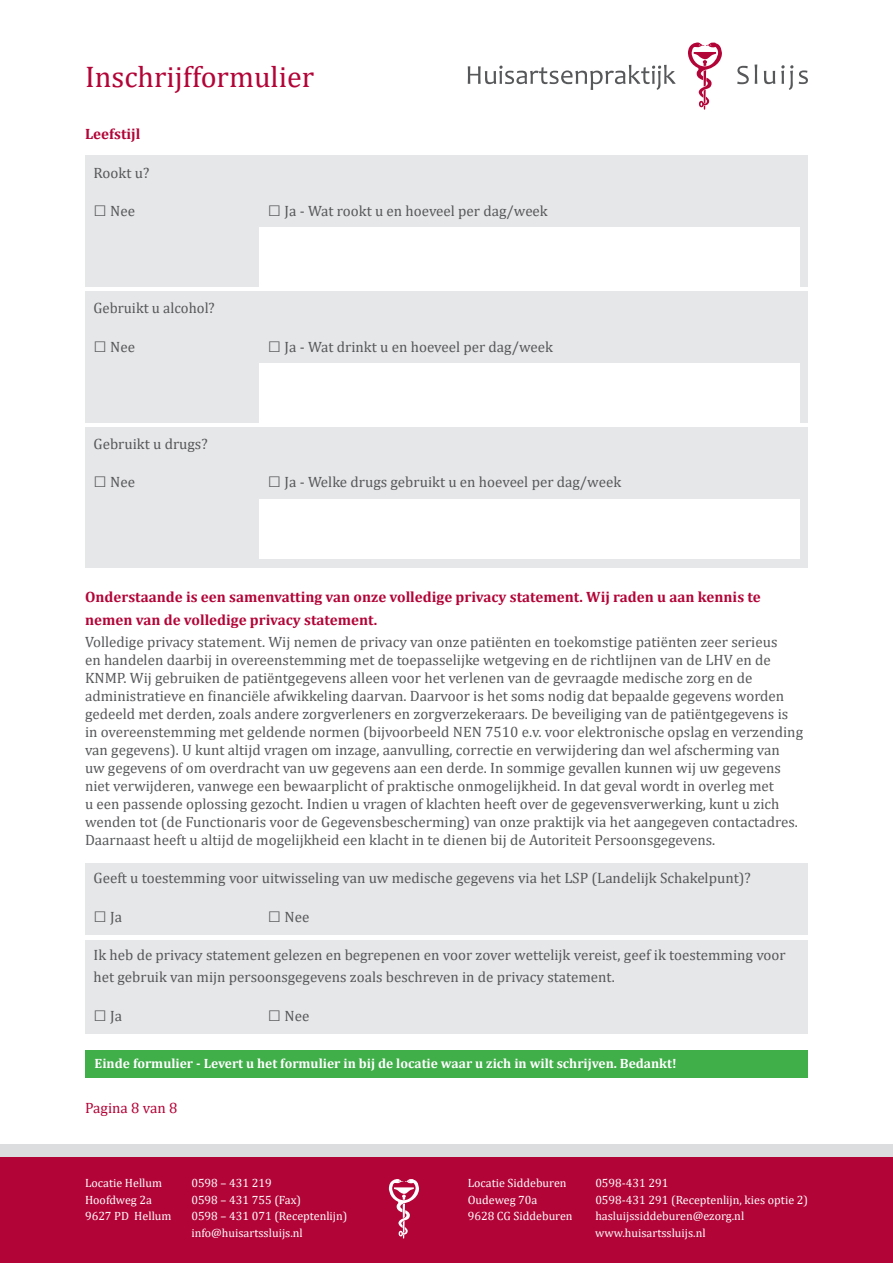
<style>
.page{position:relative;width:893px;height:1263px;background:#fff}
.page>*{position:absolute;margin:0;border:0;box-sizing:border-box;transform-origin:0 0}
.t1{font:30px "Cambria";color:#b30437}
.t2{font:15px/18px "Cambria";color:#57585a}
.t3{font:700 15px/22.5px "Cambria";color:#b30437}
.t4{font:15px "Cambria";color:#b30437}
.t5{font:700 13.5px "Cambria";color:#fff}
.t6{font:12px/16.5px "Cambria";color:#fff}
.s1{font-family:"Arial";font-size:22.5px}
</style>
<div class="page">
<div style="left:85px;top:940px;width:723px;height:93px;background:#e6e7e9"></div>
<div style="left:85px;top:155px;width:723px;height:132px;background:#e6e7e9"></div>
<div style="left:259px;top:227px;width:540px;height:60px;background:#fff"></div>
<svg style="left:688px;top:42px;width:34px;height:68px"></svg>
<svg style="left:737px;top:64px;width:20px;height:20px"></svg>
<svg style="left:764px;top:71px;width:11px;height:13px"></svg>
<svg style="left:781px;top:65px;width:12px;height:25px"></svg>
<svg style="left:799px;top:70px;width:9px;height:14px"></svg>
<svg style="left:468px;top:65px;width:208px;height:25px"></svg>
<div style="left:85px;top:291px;width:723px;height:132px;background:#e6e7e9"></div>
<div style="left:259px;top:364px;width:540px;height:59px;background:#fff"></div>
<div style="left:85px;top:427px;width:723px;height:141px;background:#e6e7e9"></div>
<div style="left:259px;top:500px;width:540px;height:59px;background:#fff"></div>
<div style="left:85px;top:863px;width:723px;height:71px;background:#e6e7e9"></div>
<div style="left:85px;top:1050px;width:723px;height:28px;background:#40ae49"></div>
<div style="left:0;top:1157px;width:893px;height:106px;background:#b30437"></div>
<div style="left:0;top:1144px;width:893px;height:13px;background:#dcdddf"></div>
<svg style="left:389px;top:1179px;width:30px;height:59px"></svg>
<h1 class="t1" style="left:85px;top:59px;width:231px">Inschrijfformulier</h1>
<p class="t3" style="left:85px;top:122px;width:57px">Leefstijl</p>
<p class="t2" style="left:94px;top:163px;width:57px">Rookt u?</p>
<p class="t2" style="left:94px;top:202px;width:43px"><span class="s1">□</span> Nee</p>
<p class="t2" style="left:268px;top:202px;width:281px"><span class="s1">□</span> Ja - Wat rookt u en hoeveel per dag/week</p>
<p class="t2" style="left:94px;top:299px;width:123px">Gebruikt u alcohol?</p>
<p class="t2" style="left:94px;top:337px;width:43px"><span class="s1">□</span> Nee</p>
<p class="t2" style="left:268px;top:337px;width:287px"><span class="s1">□</span> Ja - Wat drinkt u en hoeveel per dag/week</p>
<p class="t2" style="left:94px;top:435px;width:116px">Gebruikt u drugs?</p>
<p class="t2" style="left:94px;top:473px;width:43px"><span class="s1">□</span> Nee</p>
<p class="t2" style="left:268px;top:473px;width:355px"><span class="s1">□</span> Ja - Welke drugs gebruikt u en hoeveel per dag/week</p>
<p class="t3" style="left:85px;top:585px;width:677px">Onderstaande is een samenvatting van onze volledige privacy statement. Wij raden u aan kennis te nemen van de volledige privacy statement.</p>
<p class="t2" style="left:85px;top:633px;width:719px">Volledige privacy statement. Wij nemen de privacy van onze patiënten en toekomstige patiënten zeer serieus<br>en handelen daarbij in overeenstemming met de toepasselijke wetgeving en de richtlijnen van de LHV en de KNMP. Wij gebruiken de patiëntgegevens alleen voor het verlenen van de gevraagde medische zorg en de administratieve en financiële afwikkeling daarvan. Daarvoor is het soms nodig dat bepaalde gegevens worden gedeeld met derden, zoals andere zorgverleners en zorgverzekeraars. De beveiliging van de patiëntgegevens is in overeenstemming met geldende normen (bijvoorbeeld NEN 7510 e.v. voor elektronische opslag en verzending van gegevens). U kunt altijd vragen om inzage, aanvulling, correctie en verwijdering dan wel afscherming van uw gegevens of om overdracht van uw gegevens aan een derde. In sommige gevallen kunnen wij uw gegevens niet verwijderen, vanwege een bewaarplicht of praktische onmogelijkheid. In dat geval wordt in overleg met<br>u een passende oplossing gezocht. Indien u vragen of klachten heeft over de gegevensverwerking, kunt u zich wenden tot (de Functionaris voor de Gegevensbescherming) van onze praktijk via het aangegeven contactadres.<br>Daarnaast heeft u altijd de mogelijkheid een klacht in te dienen bij de Autoriteit Persoonsgegevens.</p>
<p class="t2" style="left:94px;top:869px;width:659px">Geeft u toestemming voor uitwisseling van uw medische gegevens via het LSP (Landelijk Schakelpunt)?</p>
<p class="t2" style="left:94px;top:907px;width:30px"><span class="s1">□</span> Ja</p>
<p class="t2" style="left:268px;top:907px;width:43px"><span class="s1">□</span> Nee</p>
<p class="t2" style="left:94px;top:943px;width:694px;line-height:22.5px">Ik heb de privacy statement gelezen en begrepenen en voor zover wettelijk vereist, geef ik toestemming voor het gebruik van mijn persoonsgegevens zoals beschreven in de privacy statement.</p>
<p class="t2" style="left:94px;top:1006px;width:30px"><span class="s1">□</span> Ja</p>
<p class="t2" style="left:268px;top:1006px;width:43px"><span class="s1">□</span> Nee</p>
<p class="t5" style="left:95px;top:1054px;width:584px">Einde formulier - Levert u het formulier in bij de locatie waar u zich in wilt schrijven. Bedankt!</p>
<p class="t4" style="left:85px;top:1099px;width:94px">Pagina 8 van 8</p>
<p class="t6" style="left:85px;top:1175px;width:88px">Locatie Hellum<br>Hoofdweg 2a<br>9627 PD Hellum</p>
<p class="t6" style="left:191px;top:1175px;width:158px">0598 – 431 219<br>0598 – 431 755 (Fax)<br>0598 – 431 071 (Receptenlijn) info@huisartssluijs.nl</p>
<p class="t6" style="left:468px;top:1175px;width:106px">Locatie Siddeburen<br>Oudeweg 70a<br>9628 CG Siddeburen</p>
<p class="t6" style="left:595px;top:1175px;width:214px">0598-431 291<br>0598-431 291 (Receptenlijn, kies optie 2) hasluijssiddeburen@ezorg.nl www.huisartssluijs.nl</p>
</div>
